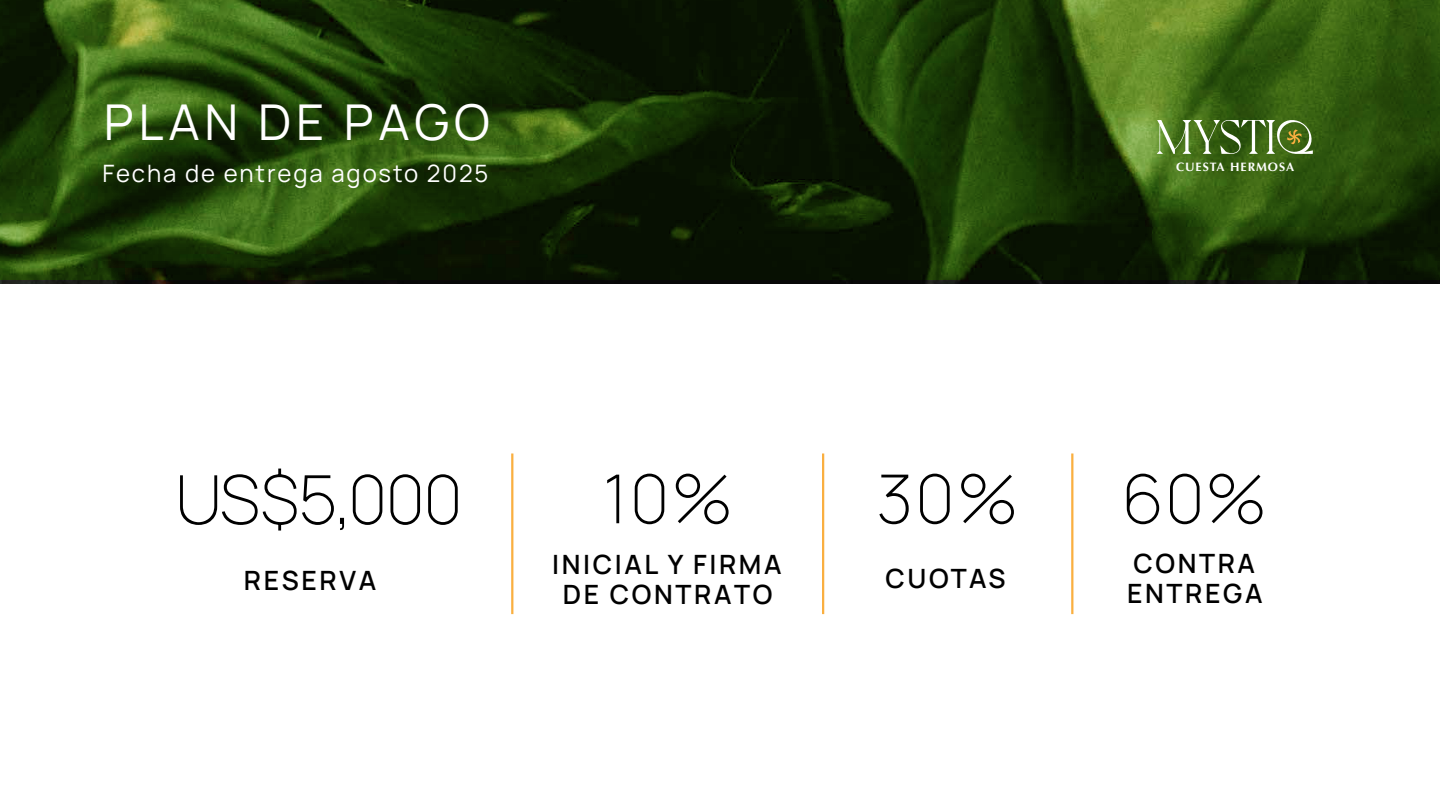
<style>
.page{position:relative;width:1440px;height:810px;background:#fff}
.page>*{position:absolute;margin:0;border:0;box-sizing:border-box;transform-origin:0 0}
.t1{font:200 67.5px "Manrope";color:#000}
.t2{font:49.35px "Manrope";letter-spacing:.1em;color:#fff}
.t3{font:600 26.55px/30.7px "Manrope";letter-spacing:.1em;color:#000;text-align:center}
.t4{font:23.92px "Manrope";letter-spacing:.08em;color:#fff}
.t5{font:700 12.23px "Optima";letter-spacing:.08em;color:#fff}
</style>
<div class="page">
<svg style="left:0;top:0;width:1440px;height:280px;background:#203b0a"></svg>
<hr style="left:511px;top:453px;width:2px;height:161px;background:#faaf40">
<hr style="left:822px;top:453px;width:2px;height:161px;background:#faaf40">
<hr style="left:1071px;top:453px;width:2px;height:161px;background:#faaf40">
<svg style="left:1157px;top:118px;width:157px;height:36px;background:#688745"></svg>
<h2 class="t2" style="left:104px;top:87px;width:388px">PLAN DE PAGO</h2>
<p class="t4" style="left:102px;top:156px;width:388px">Fecha de entrega agosto 2025</p>
<h1 class="t1" style="left:175px;top:452px;width:289px">US$5,000</h1>
<h1 class="t1" style="left:603px;top:451px;width:131px">10%</h1>
<h1 class="t1" style="left:877px;top:451px;width:143px">30%</h1>
<p class="t5" style="left:1176px;top:159px;width:120px">CUESTA HERMOSA</p>
<h1 class="t1" style="left:1122px;top:451px;width:146px">60%</h1>
<p class="t3" style="left:244px;top:564px;width:134px">RESERVA</p>
<p class="t3" style="left:552px;top:548px;width:231px">INICIAL Y FIRMA<br>DE CONTRATO</p>
<p class="t3" style="left:1127px;top:547px;width:137px;text-align:left">CONTRA<br>ENTREGA</p>
<p class="t3" style="left:886px;top:562px;width:122px">CUOTAS</p>
</div>
